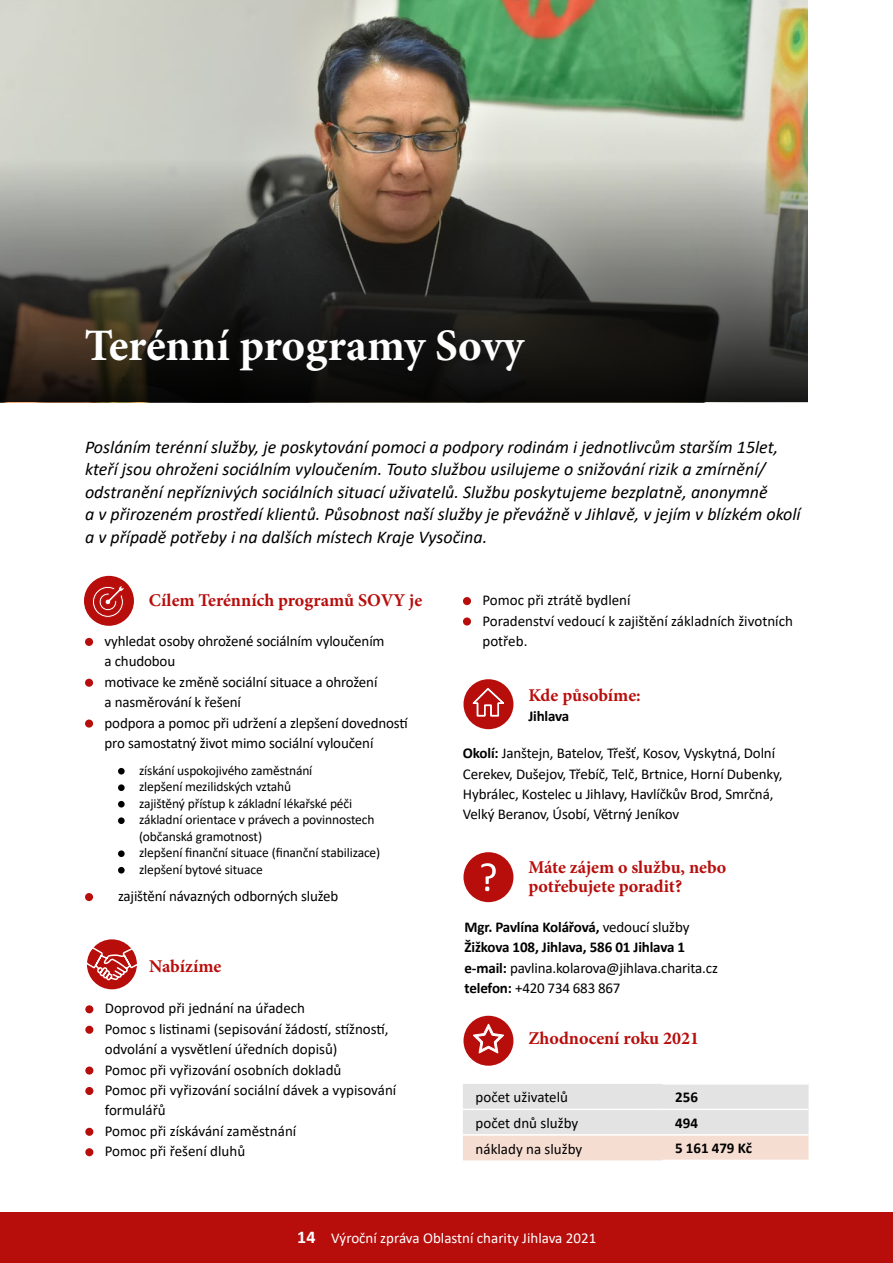
<style>
.page{position:relative;width:893px;height:1263px;background:#fff}
.page>*{position:absolute;margin:0;border:0;box-sizing:border-box;transform-origin:0 0}
.t1{font:700 45px "Minion Pro";letter-spacing:-.005em;color:#fff}
.t2{font:italic 18px/22.5px "Calibri";color:#000}
.t3{font:700 18px/19.5px "Minion Pro";color:#b70e0c}
.t4{font:15px/20.4px "Calibri";letter-spacing:-.01em;color:#000}
.t5{font:700 15px/20.4px "Calibri";letter-spacing:-.01em;color:#000}
.t6{font:15px "Calibri";color:#fff}
.t7{font:13.5px/16.5px "Calibri";letter-spacing:-.01em;color:#000}
.s1{font-weight:700}
.s2{font-weight:400}
.s3{font-weight:700;font-size:18px}
</style>
<div class="page">
<div style="left:0;top:1212px;width:893px;height:51px;background:#b70e0c"></div>
<div style="left:85px;top:1005px;width:8px;height:8px;background:#b70e0c;border-radius:50%"></div>
<div style="left:85px;top:1026px;width:8px;height:8px;background:#b70e0c;border-radius:50%"></div>
<div style="left:85px;top:1066px;width:8px;height:8px;background:#b70e0c;border-radius:50%"></div>
<div style="left:85px;top:1087px;width:8px;height:8px;background:#b70e0c;border-radius:50%"></div>
<div style="left:85px;top:1128px;width:8px;height:8px;background:#b70e0c;border-radius:50%"></div>
<div style="left:85px;top:1148px;width:8px;height:8px;background:#b70e0c;border-radius:50%"></div>
<div style="left:87px;top:939px;width:50px;height:50px;background:#b70e0c;border-radius:50%"></div>
<svg style="left:87px;top:948px;width:50px;height:42px"></svg>
<img style="left:0;top:0;width:808px;height:159px">
<svg style="left:0;top:159px;width:808px;height:243px;background:#524f49"></svg>
<div style="left:463px;top:852px;width:50px;height:50px;background:#b70e0c;border-radius:50%"></div>
<svg style="left:481px;top:863px;width:15px;height:28px"></svg>
<div style="left:463px;top:1016px;width:50px;height:50px;background:#b70e0c;border-radius:50%"></div>
<svg style="left:473px;top:1024px;width:31px;height:30px"></svg>
<svg style="left:463px;top:1084px;width:345px;height:76px;background:#e9e1dd"></svg>
<hr style="left:463px;top:1108px;width:199px;height:2px;background:#fff">
<hr style="left:662px;top:1108px;width:146px;height:2px;background:#fff">
<hr style="left:463px;top:1134px;width:199px;height:2px;background:#fff">
<hr style="left:662px;top:1134px;width:146px;height:2px;background:#fff">
<div style="left:85px;top:638px;width:8px;height:8px;background:#b70e0c;border-radius:50%"></div>
<div style="left:85px;top:679px;width:8px;height:8px;background:#b70e0c;border-radius:50%"></div>
<div style="left:85px;top:719px;width:8px;height:9px;background:#b70e0c;border-radius:50%"></div>
<div style="left:118px;top:768px;width:7px;height:6px;background:#000;border-radius:50%"></div>
<div style="left:118px;top:784px;width:7px;height:7px;background:#000;border-radius:50%"></div>
<div style="left:118px;top:801px;width:7px;height:6px;background:#000;border-radius:50%"></div>
<div style="left:118px;top:817px;width:7px;height:7px;background:#000;border-radius:50%"></div>
<div style="left:118px;top:850px;width:7px;height:7px;background:#000;border-radius:50%"></div>
<div style="left:118px;top:867px;width:7px;height:6px;background:#000;border-radius:50%"></div>
<div style="left:85px;top:893px;width:8px;height:8px;background:#b70e0c;border-radius:50%"></div>
<div style="left:84px;top:576px;width:50px;height:50px;background:#b70e0c;border-radius:50%"></div>
<svg style="left:92px;top:586px;width:32px;height:32px"></svg>
<div style="left:463px;top:597px;width:8px;height:8px;background:#b70e0c;border-radius:50%"></div>
<div style="left:463px;top:617px;width:8px;height:8px;background:#b70e0c;border-radius:50%"></div>
<div style="left:463px;top:679px;width:50px;height:50px;background:#b70e0c;border-radius:50%"></div>
<svg style="left:470px;top:687px;width:37px;height:30px"></svg>
<h1 class="t1" style="left:85px;top:314px;width:441px">Terénní programy Sovy</h1>
<p class="t2" style="left:85px;top:435px;width:717px">Posláním terénní služby, je poskytování pomoci a podpory rodinám i jednotlivcům starším 15let, kteří jsou ohroženi sociálním vyloučením. Touto službou usilujeme o snižování rizik a zmírnění/ odstranění nepříznivých sociálních situací uživatelů. Službu poskytujeme bezplatně, anonymně<br>a v přirozeném prostředí klientů. Působnost naší služby je převážně v Jihlavě, v jejím v blízkém okolí a v případě potřeby i na dalších místech Kraje Vysočina.</p>
<p class="t3" style="left:149px;top:590px;width:275px">Cílem Terénních programů SOVY je</p>
<p class="t4" style="left:105px;top:630px;width:305px">vyhledat osoby ohrožené sociálním vyloučením<br>a chudobou<br>motivace ke změně sociální situace a ohrožení<br>a nasměrování k řešení<br>podpora a pomoc při udržení a zlepšení dovedností pro samostatný život mimo sociální vyloučení</p>
<p class="t7" style="left:139px;top:761px;width:243px">získání uspokojivého zaměstnání<br>zlepšení mezilidských vztahů<br>zajištěný přístup k základní lékařské péči základní orientace v právech a povinnostech (občanská gramotnost)<br>zlepšení finanční situace (finanční stabilizace) zlepšení bytové situace</p>
<p class="t4" style="left:118px;top:885px;width:222px">zajištění návazných odborných služeb</p>
<p class="t3" style="left:149px;top:956px;width:74px">Nabízíme</p>
<p class="t4" style="left:105px;top:998px;width:293px">Doprovod při jednání na úřadech<br>Pomoc s listinami (sepisování žádostí, stížností, odvolání a vysvětlení úředních dopisů)<br>Pomoc při vyřizování osobních dokladů<br>Pomoc při vyřizování sociální dávek a vypisování formulářů<br>Pomoc při získávání zaměstnání<br>Pomoc při řešení dluhů</p>
<p class="t4" style="left:482px;top:590px;width:312px">Pomoc při ztrátě bydlení<br>Poradenství vedoucí k zajištění základních životních potřeb.</p>
<p class="t3" style="left:528px;top:685px;width:114px">Kde působíme:</p>
<p class="t5" style="left:528px;top:705px;width:42px">Jihlava</p>
<p class="t4" style="left:463px;top:743px;width:321px"><span class="s1">Okolí:</span> Janštejn, Batelov, Třešť, Kosov, Vyskytná, Dolní Cerekev, Dušejov, Třebíč, Telč, Brtnice, Horní Dubenky, Hybrálec, Kostelec u Jihlavy, Havlíčkův Brod, Smrčná, Velký Beranov, Úsobí, Větrný Jeníkov</p>
<p class="t3" style="left:528px;top:857px;width:200px">Máte zájem o službu, nebo potřebujete poradit?</p>
<p class="t5" style="left:465px;top:916px;width:255px">Mgr. Pavlína Kolářová, <span class="s2">vedoucí služby </span>Žižkova 108, Jihlava, 586 01 Jihlava 1 e-mail: <span class="s2">pavlina.kolarova@jihlava.charita.cz </span>telefon: <span class="s2">+420 734 683 867</span></p>
<p class="t3" style="left:528px;top:1028px;width:172px">Zhodnocení roku 2021</p>
<p class="t4" style="left:476px;top:1086px;width:94px">počet uživatelů</p>
<p class="t5" style="left:675px;top:1087px;width:24px">256</p>
<p class="t4" style="left:476px;top:1112px;width:104px">počet dnů služby</p>
<p class="t5" style="left:675px;top:1112px;width:24px">494</p>
<p class="t4" style="left:476px;top:1138px;width:108px">náklady na služby</p>
<p class="t5" style="left:675px;top:1138px;width:78px">5 161 479 Kč</p>
<p class="t6" style="left:297px;top:1227px;width:301px"><span class="s3">14</span> Výroční zpráva Oblastní charity Jihlava 2021</p>
</div>
